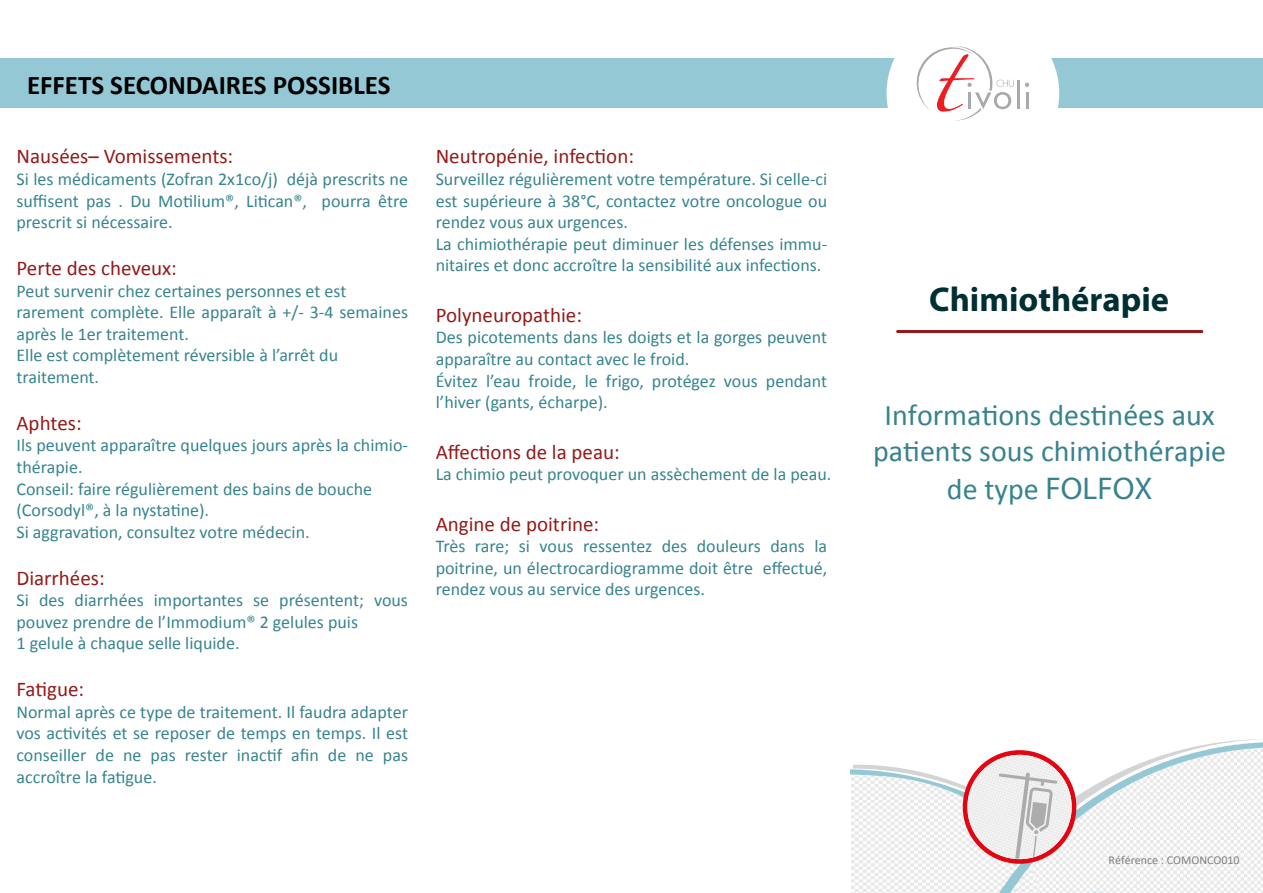
<style>
.page{position:relative;width:1263px;height:893px;background:#fff}
.page>*{position:absolute;margin:0;border:0;box-sizing:border-box;transform-origin:0 0}
.t1{font:700 34.5px "Myriad Pro";color:#002f33}
.t2{font:30px/36.9px "Calibri";color:#37838d;text-align:center}
.t3{font:700 27px "Calibri";color:#000}
.t4{font:21px "Calibri";color:#951919}
.t5{font:18px/21.6px "Calibri";color:#37848e}
.t6{font:12px "Calibri";color:#808080}
.s1{font-family:"Myriad Pro";font-size:31.5px}
</style>
<div class="page">
<div style="left:0;top:58px;width:1263px;height:50px;background:#94c8d5"></div>
<div style="left:886px;top:10px;width:173px;height:166px;background:#fff;border-radius:50%"></div>
<svg style="left:917px;top:46px;width:97px;height:74px"></svg>
<hr style="left:1016px;top:80px;width:3px;height:29px;background:#a8a9ad">
<hr style="left:1025px;top:92px;width:3px;height:17px;background:#a8a9ad">
<svg style="left:1025px;top:83px;width:4px;height:4px"></svg>
<svg style="left:850px;top:739px;width:413px;height:154px"></svg>
<hr style="left:896px;top:330px;width:307px;height:3px;background:#951919;border-radius:2px">
<h3 class="t3" style="left:27px;top:68px;width:365px">EFFETS SECONDAIRES POSSIBLES</h3>
<p class="t4" style="left:16px;top:143px;width:218px">Nausées– Vomissements:</p>
<p class="t5" style="left:16px;top:168px;width:393px;text-align:justify">Si les médicaments (Zofran 2x1co/j) déjà prescrits ne suffisent pas . Du Motilium®, Litican®, pourra être prescrit si nécessaire.</p>
<p class="t4" style="left:16px;top:255px;width:162px">Perte des cheveux:</p>
<p class="t5" style="left:16px;top:280px;width:393px">Peut survenir chez certaines personnes et est rarement complète. Elle apparaît à +/- 3-4 semaines après le 1er traitement.<br>Elle est complètement réversible à l’arrêt du traitement.</p>
<p class="t4" style="left:16px;top:410px;width:67px">Aphtes:</p>
<p class="t5" style="left:16px;top:435px;width:393px">Ils peuvent apparaître quelques jours après la chimio&shy;thérapie.<br>Conseil: faire régulièrement des bains de bouche (Corsodyl®, à la nystatine).<br>Si aggravation, consultez votre médecin.</p>
<p class="t4" style="left:16px;top:564px;width:90px">Diarrhées:</p>
<p class="t5" style="left:16px;top:589px;width:393px">Si des diarrhées importantes se présentent; vous pouvez prendre de l’Immodium® 2 gelules puis<br>1 gelule à chaque selle liquide.</p>
<p class="t4" style="left:16px;top:676px;width:69px">Fatigue:</p>
<p class="t5" style="left:16px;top:701px;width:393px;text-align:justify">Normal après ce type de traitement. Il faudra adapter vos activités et se reposer de temps en temps. Il est conseiller de ne pas rester inactif afin de ne pas accroître la fatigue.</p>
<p class="t4" style="left:436px;top:143px;width:200px">Neutropénie, infection:</p>
<p class="t5" style="left:436px;top:168px;width:393px">Surveillez régulièrement votre température. Si celle-ci est supérieure à 38°C, contactez votre oncologue ou rendez vous aux urgences.<br>La chimiothérapie peut diminuer les défenses immu&shy;nitaires et donc accroître la sensibilité aux infections.</p>
<p class="t4" style="left:436px;top:302px;width:148px">Polyneuropathie:</p>
<p class="t5" style="left:436px;top:327px;width:393px">Des picotements dans les doigts et la gorges peuvent apparaître au contact avec le froid.<br>Évitez l’eau froide, le frigo, protégez vous pendant l’hiver (gants, écharpe).</p>
<p class="t4" style="left:436px;top:438px;width:186px">Affections de la peau:</p>
<p class="t5" style="left:436px;top:463px;width:397px">La chimio peut provoquer un assèchement de la peau.</p>
<p class="t4" style="left:436px;top:510px;width:165px">Angine de poitrine:</p>
<p class="t5" style="left:436px;top:535px;width:393px;text-align:justify">Très rare; si vous ressentez des douleurs dans la poitrine, un électrocardiogramme doit être effectué, rendez vous au service des urgences.</p>
<h1 class="t1" style="left:929px;top:277px;width:241px">Chimiothérapie</h1>
<h2 class="t2" style="left:873px;top:397px;width:354px">Informations destinées aux patients sous chimiothérapie de type <span class="s1">FOLFOX</span></h2>
<p class="t6" style="left:1108px;top:851px;width:133px">Référence : COMONCO010</p>
</div>
